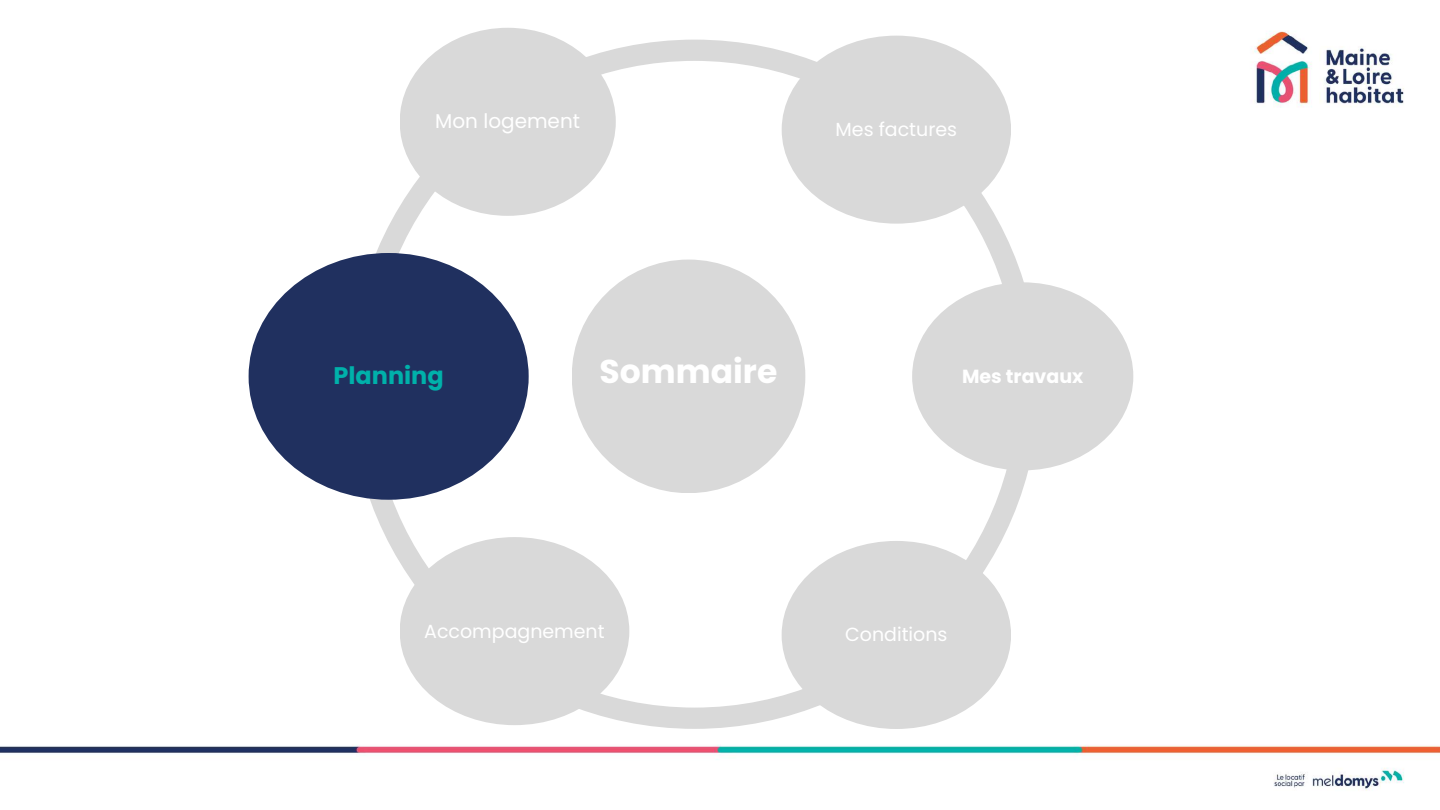
<style>
.page{position:relative;width:1440px;height:810px;background:#fff}
.page>*{position:absolute;margin:0;border:0;box-sizing:border-box;transform-origin:0 0}
.t1{font:700 33px "Poppins";color:#fff}
.t2{font:700 24px "Poppins";color:#00b1aa}
.t3{font:20px "Poppins";color:#fff}
.t4{font:19px "Poppins";color:#fff}
.t5{font:700 19px "Poppins";color:#fff}
</style>
<div class="page">
<img style="left:0;top:28px;width:1440px;height:763px">
<svg style="left:350px;top:40px;width:689px;height:689px"></svg>
<div style="left:249px;top:253px;width:280px;height:247px;background:#20305f;border-radius:50%"></div>
<div style="left:400px;top:537px;width:229px;height:188px;background:#d9d9d9;border-radius:50%"></div>
<div style="left:782px;top:541px;width:229px;height:188px;background:#d9d9d9;border-radius:50%"></div>
<div style="left:782px;top:36px;width:229px;height:188px;background:#d9d9d9;border-radius:50%"></div>
<div style="left:912px;top:282px;width:221px;height:188px;background:#d9d9d9;border-radius:50%"></div>
<div style="left:400px;top:28px;width:216px;height:188px;background:#d9d9d9;border-radius:50%"></div>
<div style="left:572px;top:260px;width:233px;height:233px;background:#d9d9d9;border-radius:50%"></div>
<p class="t3" style="left:435px;top:107px;width:146px">Mon logement</p>
<p class="t4" style="left:836px;top:116px;width:123px">Mes factures</p>
<p class="t2" style="left:334px;top:359px;width:112px">Planning</p>
<h1 class="t1" style="left:600px;top:348px;width:179px">Sommaire</h1>
<p class="t5" style="left:962px;top:363px;width:123px">Mes travaux</p>
<p class="t4" style="left:424px;top:618px;width:182px">Accompagnement</p>
<p class="t4" style="left:845px;top:621px;width:104px">Conditions</p>
</div>
